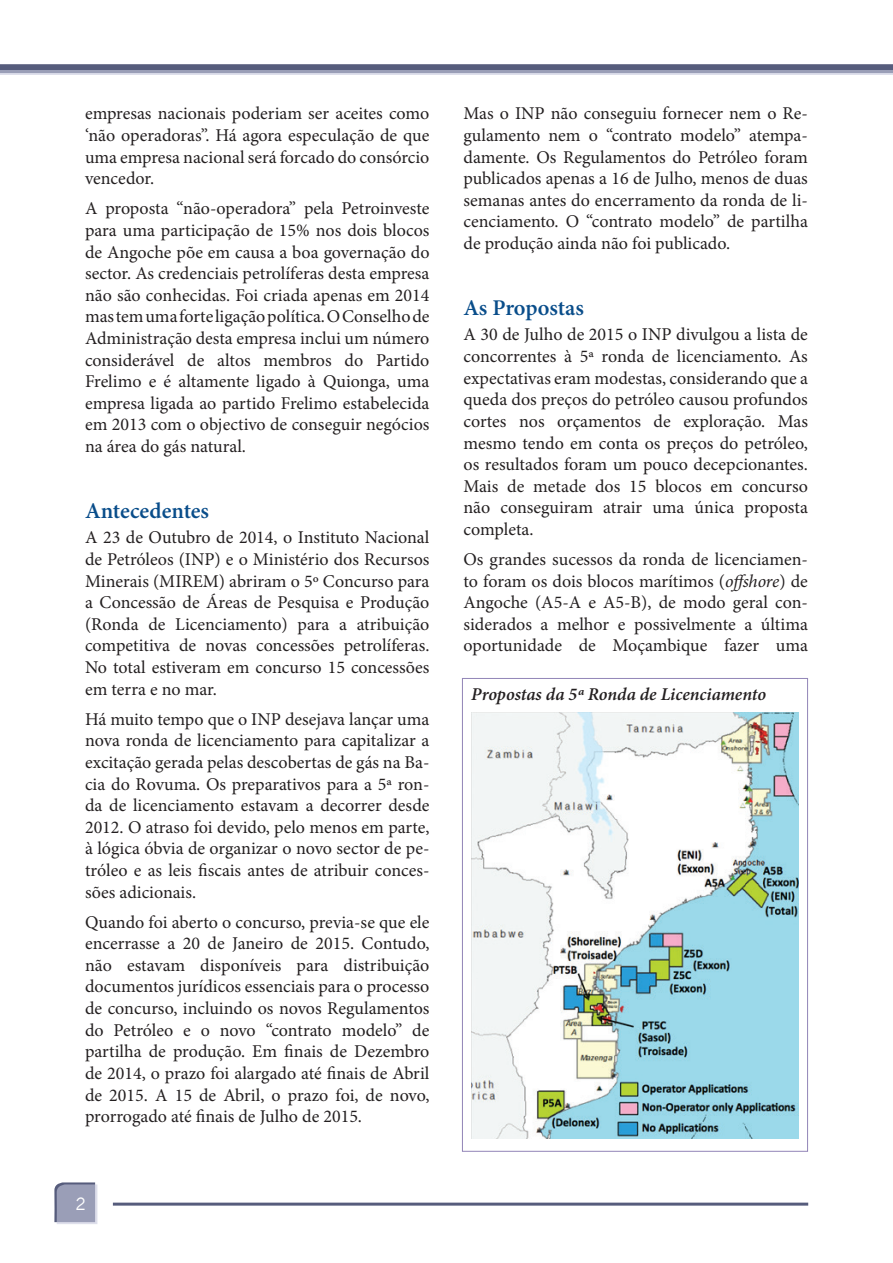
<style>
.page{position:relative;width:893px;height:1263px;background:#fff}
.page>*{position:absolute;margin:0;border:0;box-sizing:border-box;transform-origin:0 0}
.Subtitulo{font:600 22.5px "Minion Pro";letter-spacing:-.005em;color:#094d8a}
.Corpo{font:18px/21.6px "Minion Pro";color:#231f20;text-align:justify}
.Legenda{font:italic 600 18px "Minion Pro";color:#231f20}
.t1{font:16.5px "News Gothic";color:#fff}
.s1{font-style:italic}
</style>
<div class="page">
<hr style="left:113px;top:1202px;width:695px;height:3px;background:#565c7c">
<div style="left:0;top:64px;width:893px;height:9px;background:#565c7c"></div>
<svg style="left:0;top:70px;width:893px;height:4px;background:#a9acc3"></svg>
<svg style="left:54px;top:1182px;width:43px;height:42px;background:#9ca0b8"></svg>
<img style="left:471px;top:712px;width:327px;height:426px">
<p class="Corpo" style="left:85px;top:103px;width:346px">empresas nacionais poderiam ser aceites como ‘não operadoras”. Há agora especulação de que uma empresa nacional será forcado do consórcio vencedor.</p>
<p class="Corpo" style="left:85px;top:198px;width:346px">A proposta “não-operadora” pela Petroinveste para uma participação de 15% nos dois blocos de Angoche põe em causa a boa governação do sector. As credenciais petrolíferas desta empresa não são conhecidas. Foi criada apenas em 2014 mas tem uma forte ligação política. O Conselho de Administração desta empresa inclui um número considerável de altos membros do Partido Frelimo e é altamente ligado à Quionga, uma empresa ligada ao partido Frelimo estabelecida em 2013 com o objectivo de conseguir negócios na área do gás natural.</p>
<p class="Subtitulo" style="left:85px;top:495px;width:126px">Antecedentes</p>
<p class="Corpo" style="left:85px;top:527px;width:346px">A 23 de Outubro de 2014, o Instituto Nacional de Petróleos (INP) e o Ministério dos Recursos Minerais (MIREM) abriram o 5º Concurso para a Concessão de Áreas de Pesquisa e Produção (Ronda de Licenciamento) para a atribuição competitiva de novas concessões petrolíferas.<br>No total estiveram em concurso 15 concessões em terra e no mar.</p>
<p class="Corpo" style="left:85px;top:708px;width:346px">Há muito tempo que o INP desejava lançar uma nova ronda de licenciamento para capitalizar a excitação gerada pelas descobertas de gás na Ba&shy;cia do Rovuma. Os preparativos para a 5ª ron&shy;da de licenciamento estavam a decorrer desde 2012. O atraso foi devido, pelo menos em parte, à lógica óbvia de organizar o novo sector de pe&shy;tróleo e as leis fiscais antes de atribuir conces&shy;sões adicionais.</p>
<p class="Corpo" style="left:85px;top:911px;width:346px">Quando foi aberto o concurso, previa-se que ele encerrasse a 20 de Janeiro de 2015. Contudo, não estavam disponíveis para distribuição documentos jurídicos essenciais para o processo de concurso, incluindo os novos Regulamentos do Petróleo e o novo “contrato modelo” de partilha de produção. Em finais de Dezembro de 2014, o prazo foi alargado até finais de Abril de 2015. A 15 de Abril, o prazo foi, de novo, prorrogado até finais de Julho de 2015.</p>
<p class="t1" style="left:76px;top:1195px;width:12px">2</p>
<p class="Corpo" style="left:463px;top:103px;width:346px">Mas o INP não conseguiu fornecer nem o Re&shy;gulamento nem o “contrato modelo” atempa&shy;damente. Os Regulamentos do Petróleo foram publicados apenas a 16 de Julho, menos de duas semanas antes do encerramento da ronda de li&shy;cenciamento. O “contrato modelo” de partilha de produção ainda não foi publicado.</p>
<p class="Subtitulo" style="left:463px;top:292px;width:122px">As Propostas</p>
<p class="Corpo" style="left:463px;top:324px;width:346px">A 30 de Julho de 2015 o INP divulgou a lista de concorrentes à 5ª ronda de licenciamento. As expectativas eram modestas, considerando que a queda dos preços do petróleo causou profundos cortes nos orçamentos de exploração. Mas mesmo tendo em conta os preços do petróleo, os resultados foram um pouco decepcionantes.<br>Mais de metade dos 15 blocos em concurso não conseguiram atrair uma única proposta completa.</p>
<p class="Corpo" style="left:463px;top:548px;width:346px">Os grandes sucessos da ronda de licenciamen&shy;to foram os dois blocos marítimos (<span class="s1">offshore</span>) de Angoche (A5-A e A5-B), de modo geral con&shy;siderados a melhor e possivelmente a última oportunidade de Moçambique fazer uma</p>
<p class="Legenda" style="left:471px;top:682px;width:296px">Propostas da 5ª Ronda de Licenciamento</p>
</div>
